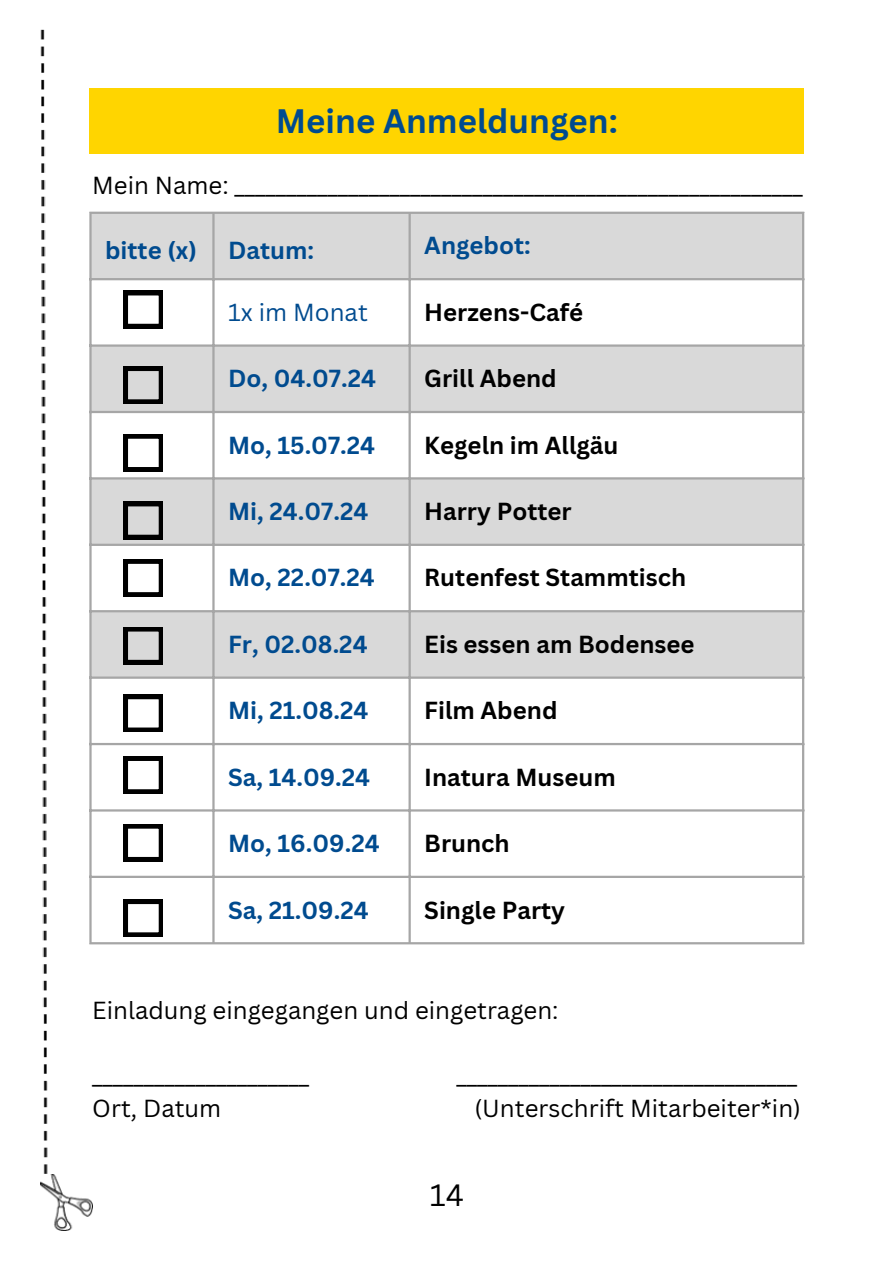
<style>
.page{position:relative;width:894px;height:1264px;background:#fff}
.page>*{position:absolute;margin:0;border:0;box-sizing:border-box;transform-origin:0 0}
.t1{font:700 33px "Canva Sans";color:#004b8f}
.t2{font:30px "Canva Sans";color:#000}
.t3{font:24px "Canva Sans";color:#000}
.t4{font:700 24px "Canva Sans";color:#000}
.t5{font:700 24px "Canva Sans";color:#004b8f}
.t6{font:24px "Canva Sans";color:#004b8f}
</style>
<div class="page">
<svg style="left:92px;top:214px;width:709px;height:462px;fill:#d9d9d9"></svg>
<svg style="left:92px;top:280px;width:709px;height:64px"></svg>
<hr style="left:89px;top:214px;width:3px;height:728px;background:#a6a6a6">
<hr style="left:212px;top:214px;width:2px;height:728px;background:#a6a6a6">
<hr style="left:408px;top:214px;width:2px;height:728px;background:#a6a6a6">
<hr style="left:801px;top:214px;width:3px;height:728px;background:#a6a6a6">
<hr style="left:89px;top:212px;width:715px;height:2px;background:#a6a6a6">
<hr style="left:89px;top:278px;width:715px;height:2px;background:#a6a6a6">
<hr style="left:89px;top:344px;width:715px;height:3px;background:#a6a6a6">
<hr style="left:89px;top:411px;width:715px;height:2px;background:#a6a6a6">
<hr style="left:89px;top:477px;width:715px;height:2px;background:#a6a6a6">
<hr style="left:89px;top:543px;width:715px;height:3px;background:#a6a6a6">
<hr style="left:89px;top:610px;width:715px;height:2px;background:#a6a6a6">
<hr style="left:89px;top:676px;width:715px;height:2px;background:#a6a6a6">
<hr style="left:89px;top:743px;width:715px;height:2px;background:#a6a6a6">
<hr style="left:89px;top:809px;width:715px;height:2px;background:#a6a6a6">
<hr style="left:89px;top:875px;width:715px;height:3px;background:#a6a6a6">
<hr style="left:89px;top:942px;width:715px;height:2px;background:#a6a6a6">
<div style="left:89px;top:89px;width:715px;height:65px;background:#ffd500"></div>
<svg style="left:123px;top:366px;width:40px;height:37px"></svg>
<svg style="left:123px;top:502px;width:40px;height:37px"></svg>
<svg style="left:123px;top:559px;width:40px;height:37px"></svg>
<svg style="left:123px;top:627px;width:40px;height:37px"></svg>
<svg style="left:123px;top:694px;width:40px;height:38px"></svg>
<svg style="left:123px;top:756px;width:40px;height:37px"></svg>
<svg style="left:123px;top:434px;width:40px;height:37px"></svg>
<img style="left:40px;top:1174px;width:52px;height:56px">
<img style="left:40px;top:29px;width:7px;height:1148px">
<svg style="left:123px;top:824px;width:40px;height:37px"></svg>
<svg style="left:123px;top:899px;width:40px;height:37px"></svg>
<svg style="left:123px;top:291px;width:40px;height:37px"></svg>
<p class="t1" style="left:276px;top:98px;width:343px">Meine Anmeldungen:</p>
<p class="t3" style="left:92px;top:168px;width:711px">Mein Name: _______________________________________________________</p>
<p class="t5" style="left:105px;top:233px;width:93px">bitte (x)</p>
<h1 class="t5" style="left:228px;top:233px;width:87px">Datum:</h1>
<p class="t5" style="left:424px;top:229px;width:108px">Angebot:</p>
<p class="t6" style="left:228px;top:295px;width:141px">1x im Monat</p>
<p class="t4" style="left:424px;top:295px;width:160px">Herzens-Café</p>
<p class="t5" style="left:228px;top:361px;width:149px">Do, 04.07.24</p>
<p class="t4" style="left:424px;top:361px;width:134px">Grill Abend</p>
<p class="t5" style="left:228px;top:428px;width:148px">Mo, 15.07.24</p>
<p class="t4" style="left:424px;top:428px;width:196px">Kegeln im Allgäu</p>
<p class="t5" style="left:228px;top:494px;width:142px">Mi, 24.07.24</p>
<p class="t4" style="left:424px;top:494px;width:149px">Harry Potter</p>
<p class="t5" style="left:228px;top:561px;width:148px">Mo, 22.07.24</p>
<p class="t4" style="left:424px;top:561px;width:263px">Rutenfest Stammtisch</p>
<p class="t5" style="left:228px;top:627px;width:141px">Fr, 02.08.24</p>
<p class="t4" style="left:424px;top:627px;width:272px">Eis essen am Bodensee</p>
<p class="t5" style="left:228px;top:693px;width:142px">Mi, 21.08.24</p>
<p class="t4" style="left:424px;top:693px;width:135px">Film Abend</p>
<p class="t5" style="left:228px;top:760px;width:143px">Sa, 14.09.24</p>
<p class="t4" style="left:424px;top:760px;width:193px">Inatura Museum</p>
<p class="t5" style="left:228px;top:826px;width:153px">Mo, 16.09.24</p>
<p class="t4" style="left:424px;top:826px;width:87px">Brunch</p>
<p class="t5" style="left:228px;top:892px;width:142px">Sa, 21.09.24</p>
<p class="t4" style="left:424px;top:892px;width:142px">Single Party</p>
<p class="t3" style="left:92px;top:993px;width:467px">Einladung eingegangen und eingetragen:</p>
<p class="t3" style="left:92px;top:1058px;width:218px">_____________________</p>
<p class="t3" style="left:456px;top:1058px;width:342px">_________________________________</p>
<p class="t3" style="left:92px;top:1090px;width:130px">Ort, Datum</p>
<p class="t3" style="left:474px;top:1090px;width:328px">(Unterschrift Mitarbeiter*in)</p>
<p class="t2" style="left:429px;top:1173px;width:36px">14</p>
</div>
